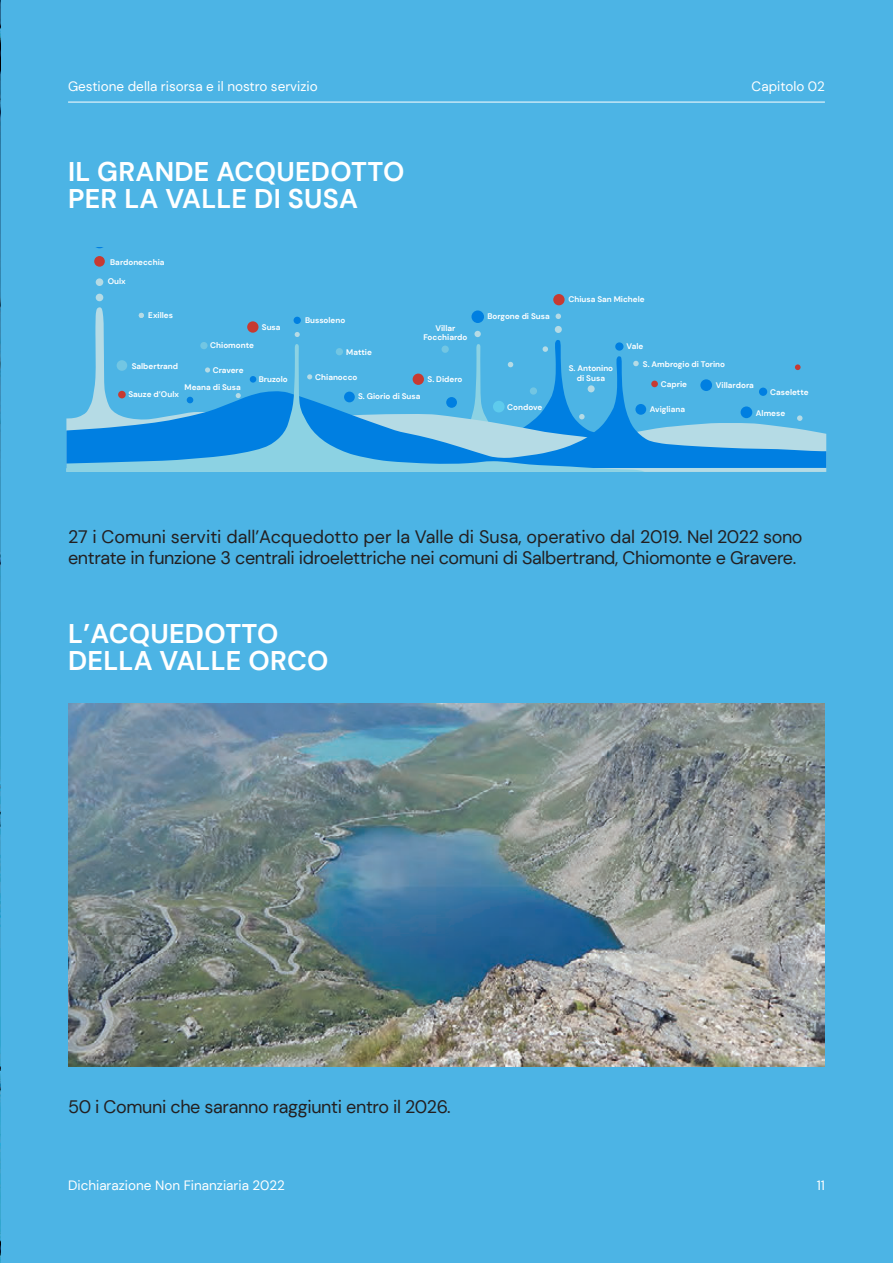
<style>
.page{position:relative;width:893px;height:1263px;background:#4cb4e5}
.page>*{position:absolute;margin:0;border:0;box-sizing:border-box;transform-origin:0 0}
.t1{font:700 27px/27px "DM Sans";letter-spacing:.01em;color:#fff}
.t2{font:18px/21px "DM Sans";letter-spacing:-.02em;color:#231f20}
.t3{font:13.5px "DM Sans";color:#fff}
.t4{font:700 8.1px/9.8px "DM Sans";color:#fff;text-align:center}
</style>
<div class="page">
<img style="left:0;top:1px;width:1px;height:1261px">
<img style="left:68px;top:704px;width:757px;height:362px">
<div style="left:94px;top:256px;width:11px;height:11px;background:#c73a32;border-radius:50%"></div>
<div style="left:553px;top:294px;width:12px;height:11px;background:#c73a32;border-radius:50%"></div>
<div style="left:96px;top:278px;width:7px;height:8px;background:#b5dbe5;border-radius:50%"></div>
<div style="left:96px;top:294px;width:7px;height:7px;background:#b5dbe5;border-radius:50%"></div>
<svg style="left:95px;top:307px;width:731px;height:165px"></svg>
<svg style="left:645px;top:356px;width:181px;height:112px"></svg>
<svg style="left:66px;top:343px;width:579px;height:129px"></svg>
<hr style="left:68px;top:102px;width:757px;height:1px;background:#fff">
<h3 class="t3" style="left:68px;top:78px;width:251px">Gestione della risorsa e il nostro servizio</h3>
<h3 class="t3" style="left:752px;top:78px;width:75px">Capitolo 02</h3>
<h1 class="t1" style="left:68px;top:158px;width:338px">IL GRANDE ACQUEDOTTO<br>PER LA VALLE DI SUSA</h1>
<p class="t4" style="left:110px;top:257px;width:56px">Bardonecchia</p>
<p class="t4" style="left:108px;top:277px;width:19px">Oulx</p>
<p class="t4" style="left:148px;top:310px;width:26px">Exilles</p>
<p class="t4" style="left:262px;top:322px;width:20px">Susa</p>
<p class="t4" style="left:305px;top:315px;width:42px">Bussoleno</p>
<p class="t4" style="left:423px;top:323px;width:46px">Villar<br>Focchiardo</p>
<p class="t4" style="left:210px;top:341px;width:45px">Chiomonte</p>
<p class="t4" style="left:185px;top:361px;width:61px;line-height:17.4px;text-align:left;text-indent:28px">Cravere<br>Meana di Susa</p>
<p class="t4" style="left:259px;top:375px;width:31px">Bruzolo</p>
<p class="t4" style="left:132px;top:361px;width:48px">Salbertrand</p>
<p class="t4" style="left:128px;top:389px;width:52px">Sauze d’Oulx</p>
<p class="t4" style="left:346px;top:347px;width:27px">Mattie</p>
<p class="t4" style="left:315px;top:372px;width:44px">Chianocco</p>
<p class="t4" style="left:358px;top:392px;width:64px">S. Giorio di Susa</p>
<p class="t4" style="left:428px;top:374px;width:36px">S. Didero</p>
<p class="t4" style="left:487px;top:312px;width:64px">Borgone di Susa</p>
<p class="t4" style="left:507px;top:402px;width:36px">Condove</p>
<p class="t4" style="left:569px;top:295px;width:78px">Chiusa San Michele</p>
<p class="t4" style="left:569px;top:363px;width:46px">S. Antonino di Susa</p>
<p class="t4" style="left:627px;top:342px;width:18px">Vale</p>
<p class="t4" style="left:643px;top:359px;width:84px">S. Ambrogio di Torino</p>
<p class="t4" style="left:661px;top:379px;width:28px">Caprie</p>
<p class="t4" style="left:650px;top:404px;width:37px">Avigliana</p>
<p class="t4" style="left:716px;top:381px;width:39px">Villardora</p>
<p class="t4" style="left:770px;top:387px;width:40px">Caselette</p>
<p class="t4" style="left:756px;top:408px;width:31px">Almese</p>
<h2 class="t2" style="left:68px;top:526px;width:736px">27 i Comuni serviti dall’Acquedotto per la Valle di Susa, operativo dal 2019. Nel 2022 sono entrate in funzione 3 centrali idroelettriche nei comuni di Salbertrand, Chiomonte e Gravere.</h2>
<h1 class="t1" style="left:68px;top:620px;width:262px">L’ACQUEDOTTO<br>DELLA VALLE ORCO</h1>
<h2 class="t2" style="left:68px;top:1096px;width:384px">50 i Comuni che saranno raggiunti entro il 2026.</h2>
<h3 class="t3" style="left:68px;top:1177px;width:218px">Dichiarazione Non Finanziaria 2022</h3>
<h3 class="t3" style="left:817px;top:1177px;width:10px">11</h3>
</div>
